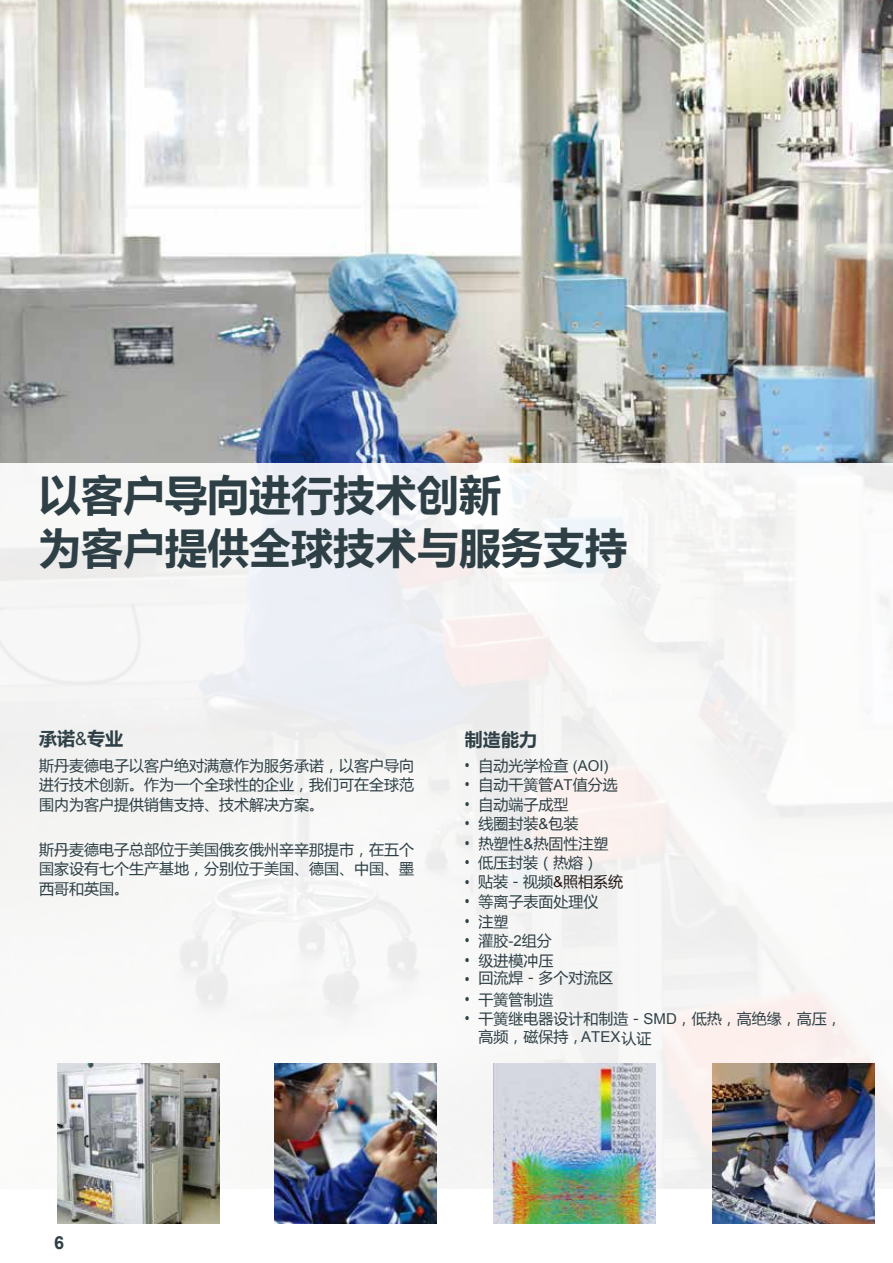
<style>
.page{position:relative;width:893px;height:1263px;background:#fff}
.page>*{position:absolute;margin:0;border:0;box-sizing:border-box;transform-origin:0 0}
.t1{font:700 42px/52.5px "Microsoft Ya Hei";color:#2e4046}
.t2{font:700 18px "Microsoft Ya Hei";color:#2e4046}
.t3{font:700 18px "Arial";color:#2e4046}
.t4{font:16.5px "Arial Narrow";color:#2e4046}
.t5{font:15px/19.5px "Microsoft Ya Hei";color:#2e4046;text-align:justify}
.s1{font-family:"Arial";font-weight:400}
.s2{font-family:"Arial Narrow";font-size:16.5px}
.s3{font-family:"Arial"}
.s4{font-family:"Arial";color:#221815}
.s5{color:#221815}
</style>
<div class="page">
<img style="left:0;top:0;width:893px;height:464px">
<hr style="left:892px;top:285px;width:1px;height:179px;background:#008dcb">
<div style="left:0;top:464px;width:893px;height:799px;background:#f8f7f7"></div>
<img style="left:275px;top:1063px;width:162px;height:160px">
<img style="left:494px;top:1063px;width:162px;height:160px">
<img style="left:713px;top:1063px;width:162px;height:160px">
<img style="left:57px;top:1063px;width:162px;height:160px">
<h1 class="t1" style="left:39px;top:467px;width:589px">以客户导向进行技术创新<br>为客户提供全球技术与服务支持</h1>
<p class="t2" style="left:39px;top:725px;width:86px">承诺<span class="s1">&amp;</span>专业</p>
<p class="t5" style="left:39px;top:755px;width:376px">斯丹麦德电子以客户绝对满意作为服务承诺，以客户导向进行技术创新。作为一个全球性的企业，我们可在全球范围内为客户提供销售支持、技术解决方案。</p>
<p class="t5" style="left:39px;top:839px;width:376px">斯丹麦德电子总部位于美国俄亥俄州辛辛那提市，在五个</p>
<p class="t5" style="left:39px;top:878px;width:92px">西哥和英国。</p>
<p class="t5" style="left:39px;top:858px;width:376px">国家设有七个生产基地，分别位于美国、德国、中国、墨</p>
<p class="t2" style="left:465px;top:727px;width:73px">制造能力</p>
<p class="t5" style="left:465px;top:755px;width:145px"><span class="s2">•</span> 自动光学检查 <span class="s3">(AOI)</span></p>
<p class="t5" style="left:465px;top:775px;width:154px"><span class="s2">•</span> 自动干簧管<span class="s3">AT</span>值分选</p>
<p class="t5" style="left:465px;top:794px;width:105px"><span class="s2">•</span> 自动端子成型</p>
<p class="t5" style="left:465px;top:814px;width:115px"><span class="s2">•</span> 线圈封装<span class="s3">&amp;</span>包装</p>
<p class="t5" style="left:465px;top:833px;width:145px"><span class="s2">•</span> 热塑性<span class="s3">&amp;</span>热固性注塑</p>
<p class="t5" style="left:465px;top:853px;width:135px"><span class="s2">•</span> 低压封装（热熔）</p>
<p class="t4" style="left:465px;top:870px;width:6px">•</p>
<p class="t5" style="left:465px;top:892px;width:135px"><span class="s2">•</span> 等离子表面处理仪</p>
<p class="t5" style="left:465px;top:911px;width:45px"><span class="s2">•</span> 注塑</p>
<p class="t5" style="left:465px;top:931px;width:88px"><span class="s2">•</span> 灌胶<span class="s3">-2</span>组分</p>
<p class="t5" style="left:465px;top:950px;width:90px"><span class="s2">•</span> 级进模冲压</p>
<p class="t4" style="left:465px;top:967px;width:6px">•</p>
<p class="t5" style="left:465px;top:989px;width:90px"><span class="s2">•</span> 干簧管制造</p>
<p class="t5" style="left:465px;top:1009px;width:378px"><span class="s2">•</span> 干簧继电器设计和制造－<span class="s3">SMD</span>，低热，高绝缘，高压，</p>
<p class="t5" style="left:478px;top:872px;width:147px">贴装－视频<span class="s4">&amp;</span><span class="s5">照相系统</span></p>
<p class="t5" style="left:478px;top:968px;width:136px">回流焊－多个对流区</p>
<p class="t5" style="left:478px;top:1027px;width:174px">高频，磁保持，<span class="s3">ATEX</span> 认证</p>
<p class="t3" style="left:54px;top:1231px;width:12px">6</p>
</div>
